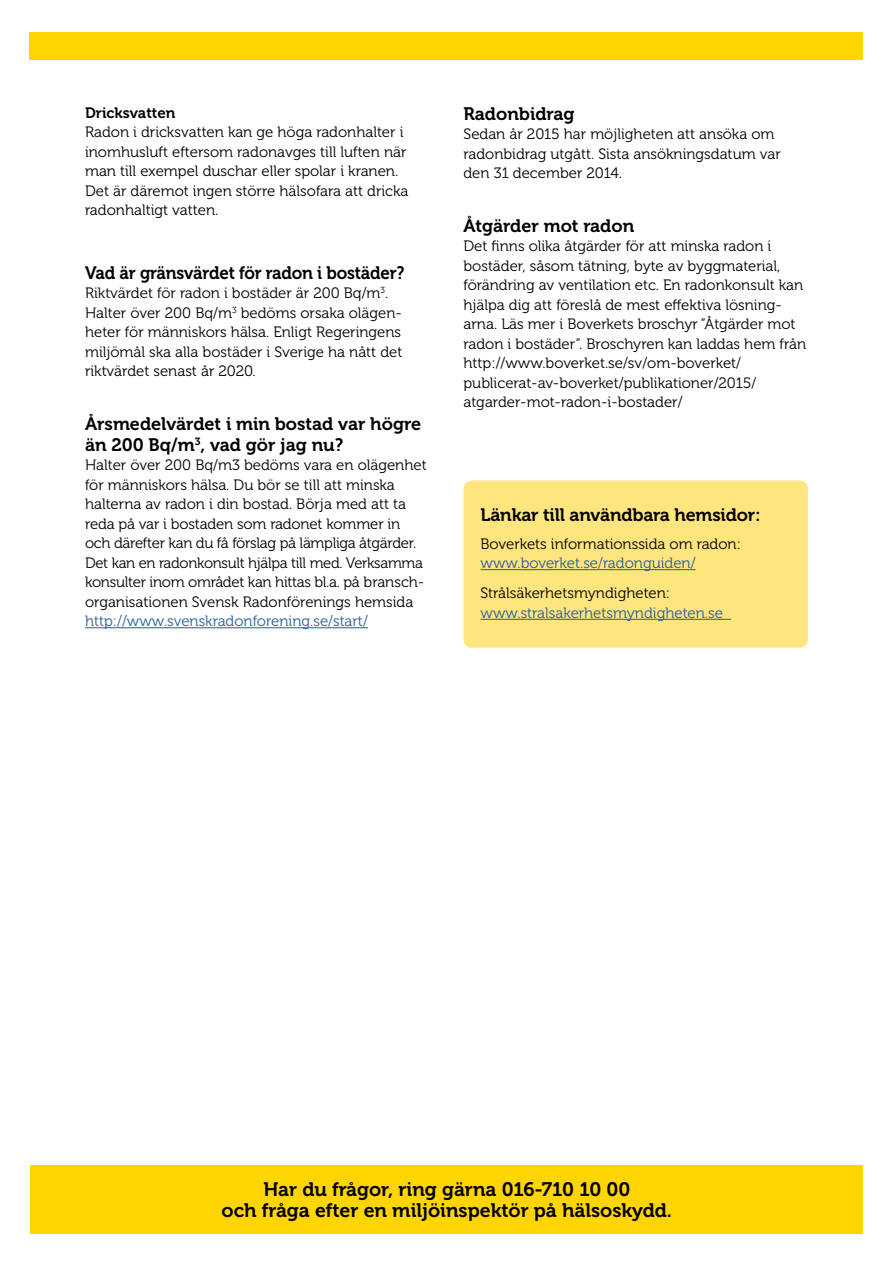
<style>
.page{position:relative;width:893px;height:1263px;background:#fff}
.page>*{position:absolute;margin:0;border:0;box-sizing:border-box;transform-origin:0 0}
.t1{font:19.5px/21px "Museo 700";color:#000;text-align:center}
.t2{font:18px/21px "Museo 700";letter-spacing:-.01em;color:#000}
.t3{font:18px "Museo 700";letter-spacing:-.01em;color:#000;scale:.94 1}
.t4{font:15px/19.5px "Museo 300";color:#000}
.t5{font:15px "Museo 300";color:#275b9b}
.t6{font:15px "Museo 700";color:#000}
</style>
<div class="page">
<div style="left:30px;top:32px;width:833px;height:28px;background:#ffd500"></div>
<div style="left:463px;top:480px;width:345px;height:168px;background:#ffe57e;border-radius:9px"></div>
<hr style="left:85px;top:627px;width:283px;height:1px;background:#275b9b">
<hr style="left:480px;top:569px;width:215px;height:1px;background:#275b9b">
<hr style="left:480px;top:619px;width:251px;height:1px;background:#275b9b">
<div style="left:31px;top:1165px;width:832px;height:68px;background:#ffd500"></div>
<p class="t6" style="left:85px;top:104px;width:92px">Dricksvatten</p>
<p class="t4" style="left:85px;top:122px;width:325px">Radon i dricksvatten kan ge höga radonhalter i inomhusluft eftersom radonavges till luften när man till exempel duschar eller spolar i kranen.<br>Det är däremot ingen större hälsofara att dricka radonhaltigt vatten.</p>
<p class="t3" style="left:85px;top:263px;width:341px">Vad är gränsvärdet för radon i bostäder?</p>
<p class="t4" style="left:85px;top:284px;width:319px">Riktvärdet för radon i bostäder är 200 Bq/m<sup>3</sup>.<br>Halter över 200 Bq/m<sup>3</sup> bedöms orsaka olägen&shy;heter för människors hälsa. Enligt Regeringens miljömål ska alla bostäder i Sverige ha nått det riktvärdet senast år 2020.</p>
<p class="t2" style="left:85px;top:413px;width:338px">Årsmedelvärdet i min bostad var högre än 200 Bq/m<sup>3</sup>, vad gör jag nu?</p>
<p class="t4" style="left:85px;top:456px;width:343px">Halter över 200 Bq/m3 bedöms vara en olägenhet för människors hälsa. Du bör se till att minska halterna av radon i din bostad. Börja med att ta reda på var i bostaden som radonet kommer in och därefter kan du få förslag på lämpliga åtgärder.<br>Det kan en radonkonsult hjälpa till med. Verksamma konsulter inom området kan hittas bl.a. på bransch&shy;organisationen Svensk Radonförenings hemsida</p>
<p class="t5" style="left:85px;top:613px;width:284px">http://www.svenskradonforening.se/start/</p>
<p class="t2" style="left:463px;top:103px;width:113px">Radonbidrag</p>
<p class="t4" style="left:463px;top:125px;width:319px">Sedan år 2015 har möjligheten att ansöka om radonbidrag utgått. Sista ansökningsdatum var den 31 december 2014.</p>
<p class="t2" style="left:463px;top:215px;width:172px">Åtgärder mot radon</p>
<p class="t4" style="left:463px;top:236px;width:344px">Det finns olika åtgärder för att minska radon i bostäder, såsom tätning, byte av byggmaterial, förändring av ventilation etc. En radonkonsult kan hjälpa dig att föreslå de mest effektiva lösning&shy;arna. Läs mer i Boverkets broschyr ”Åtgärder mot radon i bostäder”. Broschyren kan laddas hem från http://www.boverket.se/sv/om-boverket/ publicerat-av-boverket/publikationer/2015/ atgarder-mot-radon-i-bostader/</p>
<p class="t2" style="left:480px;top:504px;width:282px">Länkar till användbara hemsidor:</p>
<p class="t4" style="left:480px;top:534px;width:262px">Boverkets informationssida om radon:</p>
<p class="t5" style="left:480px;top:555px;width:217px">www.boverket.se/radonguiden/</p>
<p class="t4" style="left:480px;top:584px;width:191px">Strålsäkerhetsmyndigheten:</p>
<p class="t5" style="left:480px;top:604px;width:244px">www.stralsakerhetsmyndigheten.se</p>
<h1 class="t1" style="left:222px;top:1179px;width:452px">Har du frågor, ring gärna 016-710 10 00<br>och fråga efter en miljöinspektör på hälsoskydd.</h1>
</div>
